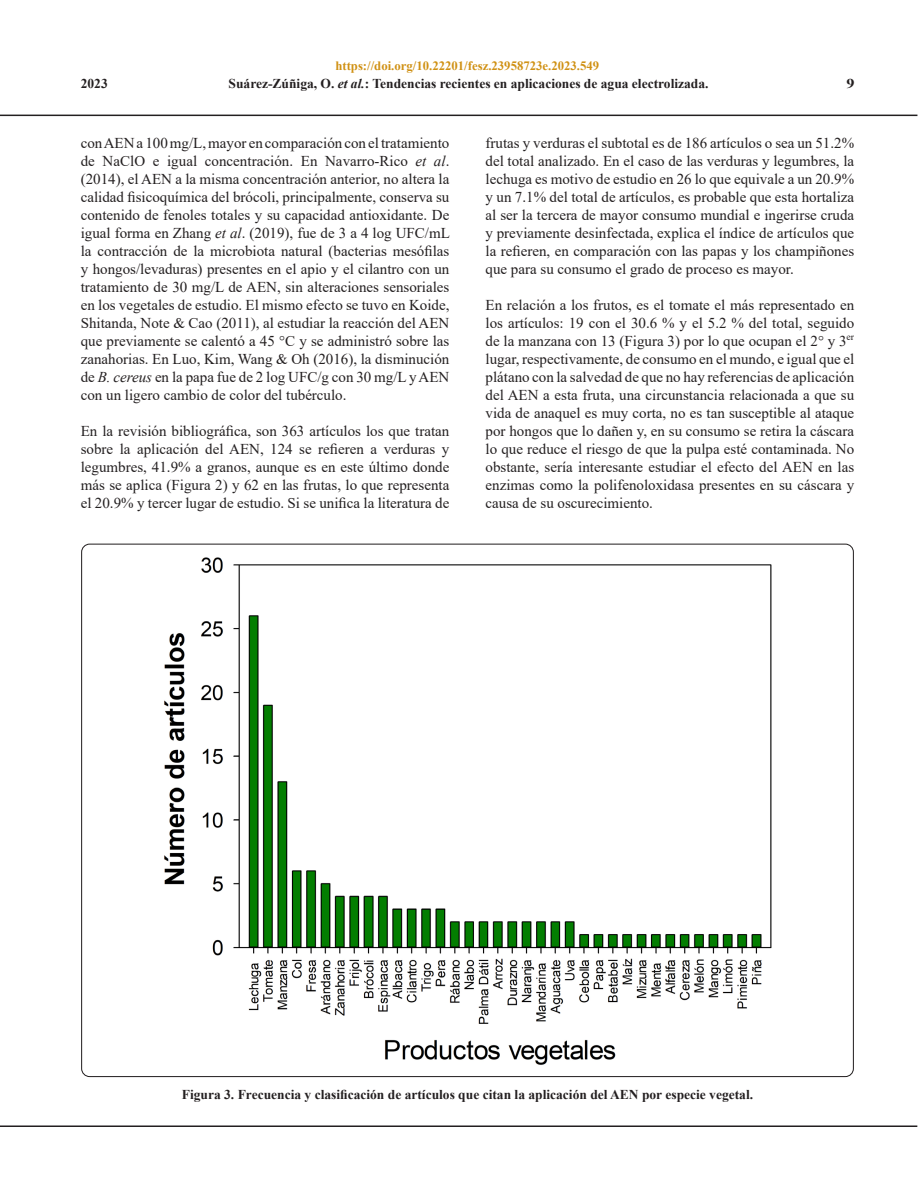
<style>
.page{position:relative;width:918px;height:1188px;background:#fff}
.page>*{position:absolute;margin:0;border:0;box-sizing:border-box;transform-origin:0 0}
.texto_español{font:15px/18px "Times New Roman";color:#231f20;text-align:justify}
.tit_figura_español{font:700 13.5px "Times New Roman";color:#231f20}
.tit_figura_español-2{font:700 13.5px "Times New Roman";color:#231f20;scale:1.2 1}
.t1{font:700 12.75px "Times New Roman";color:#d09114}
.s1{font-style:italic}
</style>
<div class="page">
<hr style="left:0;top:115px;width:917px;height:1px;background:#231f20">
<hr style="left:0;top:1125px;width:917px;height:2px;background:#231f20">
<img style="left:164px;top:557px;width:608px;height:508px">
<p class="t1" style="left:335px;top:57px;width:265px">https://doi.org/10.22201/fesz.23958723e.2023.549</p>
<p class="tit_figura_español" style="left:81px;top:74px;width:28px">2023</p>
<p class="tit_figura_español" style="left:229px;top:74px;width:481px">Suárez-Zúñiga, O. <span class="s1">et al.</span>: Tendencias recientes en aplicaciones de agua electrolizada.</p>
<p class="tit_figura_español-2" style="left:847px;top:74px;width:8px">9</p>
<p class="texto_español" style="left:81px;top:133px;width:371px">con AEN a 100 mg/L, mayor en comparación con el tratamiento de NaClO e igual concentración. En Navarro-Rico <span class="s1">et al</span>. (2014), el AEN a la misma concentración anterior, no altera la calidad fisicoquímica del brócoli, principalmente, conserva su contenido de fenoles totales y su capacidad antioxidante. De igual forma en Zhang <span class="s1">et al</span>. (2019), fue de 3 a 4 log UFC/mL la contracción de la microbiota natural (bacterias mesófilas y hongos/levaduras) presentes en el apio y el cilantro con un tratamiento de 30 mg/L de AEN, sin alteraciones sensoriales en los vegetales de estudio. El mismo efecto se tuvo en Koide, Shitanda, Note &amp; Cao (2011), al estudiar la reacción del AEN que previamente se calentó a 45 °C y se administró sobre las zanahorias. En Luo, Kim, Wang &amp; Oh (2016), la disminución de <span class="s1">B. cereus</span> en la papa fue de 2 log UFC/g con 30 mg/L y AEN con un ligero cambio de color del tubérculo.</p>
<p class="texto_español" style="left:81px;top:421px;width:370px">En la revisión bibliográfica, son 363 artículos los que tratan sobre la aplicación del AEN, 124 se refieren a verduras y legumbres, 41.9% a granos, aunque es en este último donde más se aplica (Figura 2) y 62 en las frutas, lo que representa el 20.9% y tercer lugar de estudio. Si se unifica la literatura de</p>
<p class="texto_español" style="left:486px;top:133px;width:370px">frutas y verduras el subtotal es de 186 artículos o sea un 51.2% del total analizado. En el caso de las verduras y legumbres, la lechuga es motivo de estudio en 26 lo que equivale a un 20.9% y un 7.1% del total de artículos, es probable que esta hortaliza al ser la tercera de mayor consumo mundial e ingerirse cruda y previamente desinfectada, explica el índice de artículos que la refieren, en comparación con las papas y los champiñones que para su consumo el grado de proceso es mayor.</p>
<p class="texto_español" style="left:486px;top:295px;width:370px">En relación a los frutos, es el tomate el más representado en los artículos: 19 con el 30.6 % y el 5.2 % del total, seguido de la manzana con 13 (Figura 3) por lo que ocupan el 2° y 3<sup>er </sup>lugar, respectivamente, de consumo en el mundo, e igual que el plátano con la salvedad de que no hay referencias de aplicación del AEN a esta fruta, una circunstancia relacionada a que su vida de anaquel es muy corta, no es tan susceptible al ataque por hongos que lo dañen y, en su consumo se retira la cáscara lo que reduce el riesgo de que la pulpa esté contaminada. No obstante, sería interesante estudiar el efecto del AEN en las enzimas como la polifenoloxidasa presentes en su cáscara y causa de su oscurecimiento.</p>
<p class="tit_figura_español" style="left:182px;top:1085px;width:573px">Figura 3. Frecuencia y clasificación de artículos que citan la aplicación del AEN por especie vegetal.</p>
</div>
